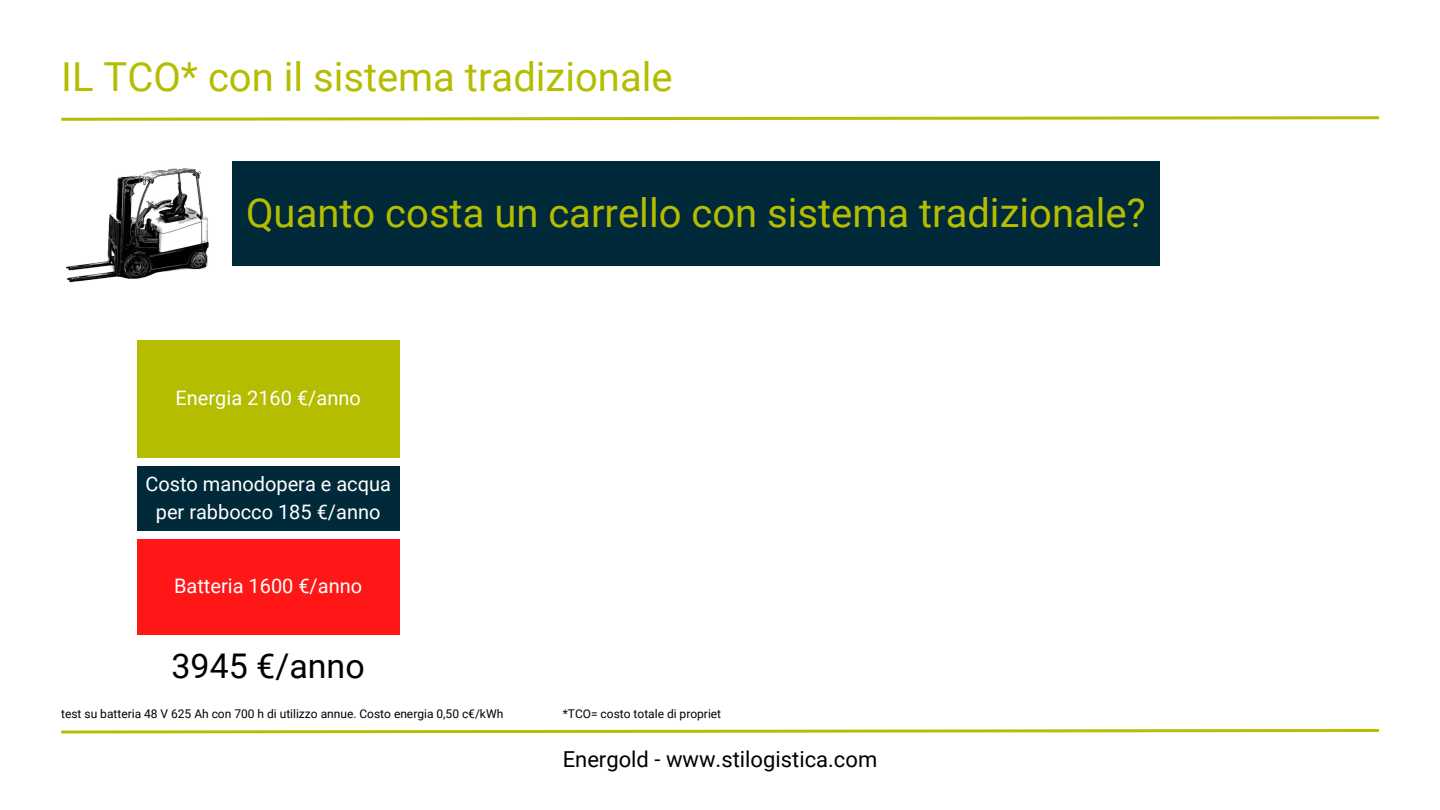
<style>
.page{position:relative;width:1440px;height:810px;background:#fff}
.page>*{position:absolute;margin:0;border:0;box-sizing:border-box;transform-origin:0 0}
.t1{font:40px "Roboto";color:#b5bd00}
.t2{font:34px "Roboto";color:#000}
.t3{font:22px "Roboto";color:#000}
.t4{font:20px/27.8px "Roboto";color:#fff;text-align:center}
.t5{font:12px "Roboto";color:#000}
</style>
<div class="page">
<svg style="left:61px;top:116px;width:1318px;height:5px"></svg>
<svg style="left:61px;top:729px;width:1318px;height:5px"></svg>
<div style="left:232px;top:162px;width:928px;height:104px;background:#002a3a"></div>
<div style="left:137px;top:539px;width:262px;height:96px;background:#ff1616"></div>
<div style="left:137px;top:466px;width:262px;height:65px;background:#002a3a"></div>
<div style="left:137px;top:340px;width:262px;height:118px;background:#b5bd00"></div>
<img style="left:66px;top:161px;width:180px;height:122px">
<h1 class="t1" style="left:61px;top:54px;width:613px">IL TCO* con il sistema tradizionale</h1>
<h1 class="t1" style="left:246px;top:190px;width:901px">Quanto costa un carrello con sistema tradizionale?</h1>
<h3 class="t4" style="left:176px;top:384px;width:187px">Energia 2160 €/anno</h3>
<h3 class="t4" style="left:145px;top:471px;width:247px">Costo manodopera e acqua per rabbocco 185 €/anno</h3>
<h3 class="t4" style="left:174px;top:573px;width:190px">Batteria 1600 €/anno</h3>
<h2 class="t2" style="left:172px;top:647px;width:195px">3945 €/anno</h2>
<p class="t5" style="left:61px;top:707px;width:444px">test su batteria 48 V 625 Ah con 700 h di utilizzo annue. Costo energia 0,50 c€/kWh</p>
<p class="t5" style="left:563px;top:707px;width:160px">*TCO= costo totale di propriet</p>
<h3 class="t3" style="left:563px;top:747px;width:316px">Energold - www.stilogistica.com</h3>
</div>
